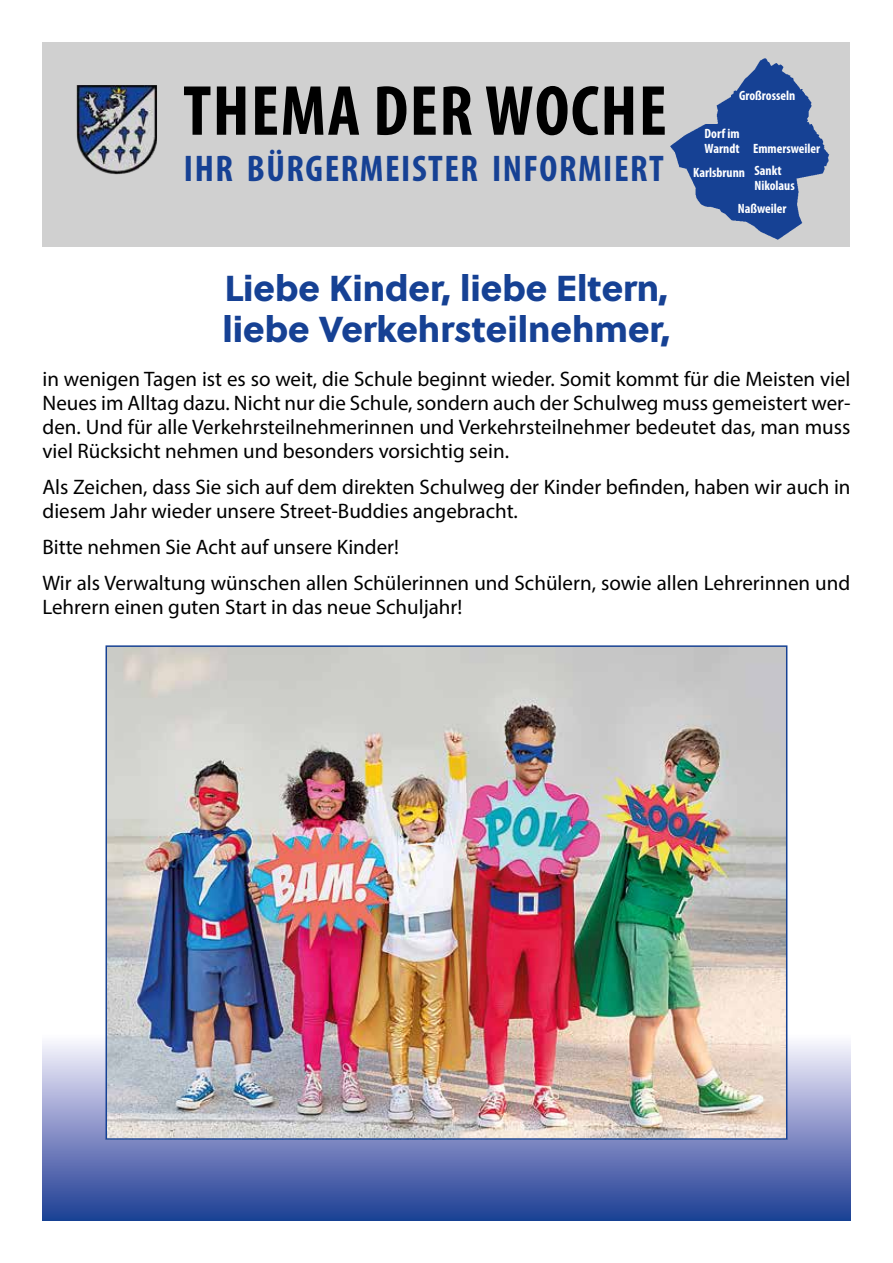
<style>
.page{position:relative;width:893px;height:1263px;background:#fff}
.page>*{position:absolute;margin:0;border:0;box-sizing:border-box;transform-origin:0 0}
.t1{font:700 condensed 71.55px "Myriad Pro";letter-spacing:.02em;color:#000}
.t2{font:700 condensed 37.35px "Myriad Pro";letter-spacing:.04em;color:#164194}
.t3{font:36px/40.5px "Soleil Xb";color:#164194}
.t4{font:21px/24px "Myriad Pro";color:#000}
.t5{font:700 condensed 13.5px/12.9px "Myriad Pro";color:#fff}
</style>
<div class="page">
<div style="left:43px;top:43px;width:807px;height:204px;background:#d0d0d0"></div>
<img style="left:77px;top:85px;width:80px;height:90px">
<img style="left:670px;top:58px;width:160px;height:182px">
<div style="left:43px;top:1032px;width:807px;height:188px;background:linear-gradient(to bottom,#fef8ff,#1f3b95)"></div>
<img style="left:109px;top:648px;width:675px;height:489px">
<div style="left:106px;top:645px;width:681px;height:495px;border:2px solid #164194"></div>
<h1 class="t1" style="left:183px;top:66px;width:485px">THEMA DER WOCHE</h1>
<h2 class="t2" style="left:184px;top:145px;width:481px">IHR BÜRGERMEISTER INFORMIERT</h2>
<h3 class="t3" style="left:222px;top:266px;width:449px">Liebe Kinder, liebe Eltern, liebe Verkehrsteilnehmer,</h3>
<p class="t5" style="left:739px;top:89px;width:58px">Großrosseln</p>
<p class="t5" style="left:705px;top:126px;width:37px;line-height:15px">Dorf im<br>Warndt</p>
<p class="t5" style="left:753px;top:142px;width:69px">Emmersweiler</p>
<p class="t5" style="left:754px;top:166px;width:42px;text-indent:-61px">Karlsbrunn Sankt<br>Nikolaus</p>
<p class="t5" style="left:738px;top:201px;width:50px">Naßweiler</p>
<p class="t4" style="left:43px;top:366px;width:809px;text-align:justify">in wenigen Tagen ist es so weit, die Schule beginnt wieder. Somit kommt für die Meisten viel Neues im Alltag dazu. Nicht nur die Schule, sondern auch der Schulweg muss gemeistert wer&shy;den. Und für alle Verkehrsteilnehmerinnen und Verkehrsteilnehmer bedeutet das, man muss viel Rücksicht nehmen und besonders vorsichtig sein.</p>
<p class="t4" style="left:43px;top:474px;width:809px">Als Zeichen, dass Sie sich auf dem direkten Schulweg der Kinder befinden, haben wir auch in diesem Jahr wieder unsere Street-Buddies angebracht.</p>
<p class="t4" style="left:43px;top:528px;width:809px;line-height:36px">Bitte nehmen Sie Acht auf unsere Kinder!<br>Wir als Verwaltung wünschen allen Schülerinnen und Schülern, sowie allen Lehrerinnen und</p>
<p class="t4" style="left:43px;top:594px;width:421px">Lehrern einen guten Start in das neue Schuljahr!</p>
</div>
